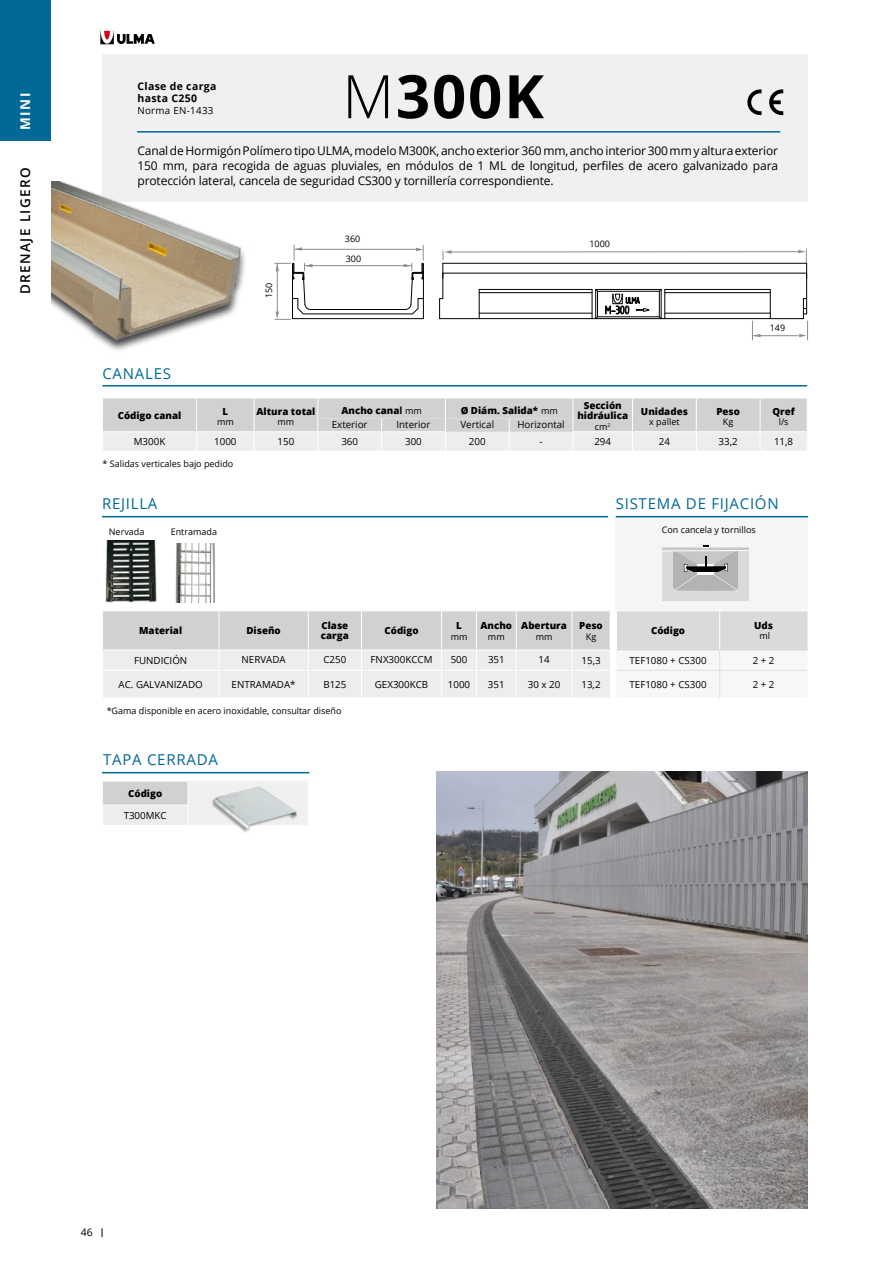
<style>
.page{position:relative;width:893px;height:1263px;background:#fff}
.page>*{position:absolute;margin:0;border:0;box-sizing:border-box;transform-origin:0 0}
.t1{font:700 60px "Open Sans";color:#000}
.t2{font:15px "Open Sans";letter-spacing:.05em;color:#006996}
.t3{font:600 13.5px "Open Sans";letter-spacing:.1em;color:#000}
.t4{font:700 13.5px "Open Sans";color:#fff}
.t5{font:12px/15px "Open Sans";letter-spacing:-.01em;color:#000;text-align:justify}
.t6{font:700 10.5px/12px "Open Sans";letter-spacing:.03em;color:#000}
.t7{font:10.5px "Open Sans";color:#000}
.t8{font:9.75px "Open Sans";color:#000}
.t9{font:800 9.75px/10.5px "Open Sans";color:#000}
.t10{font:9.75px "Open Sans";letter-spacing:.03em;color:#000}
.t11{font:9px "Open Sans";color:#000}
.s1{font-weight:300}
.s2{font-weight:700}
.s3{font-weight:400;font-size:9px}
.s4{color:#fff}
</style>
<div class="page">
<div style="left:102px;top:54px;width:706px;height:148px;background:#f0f0f1"></div>
<svg style="left:769px;top:89px;width:14px;height:27px"></svg>
<svg style="left:747px;top:89px;width:14px;height:26px"></svg>
<hr style="left:137px;top:131px;width:643px;height:2px;background:#006996">
<svg style="left:100px;top:31px;width:55px;height:13px"></svg>
<div style="left:0;top:0;width:51px;height:140px;background:#006996"></div>
<img style="left:51px;top:182px;width:194px;height:168px">
<img style="left:437px;top:772px;width:371px;height:437px">
<div style="left:615px;top:517px;width:193px;height:94px;background:#f4f5f5"></div>
<svg style="left:103px;top:611px;width:704px;height:87px"></svg>
<svg style="left:275px;top:245px;width:149px;height:75px"></svg>
<svg style="left:439px;top:249px;width:369px;height:91px"></svg>
<hr style="left:102px;top:385px;width:705px;height:1px;background:#006996">
<hr style="left:102px;top:516px;width:506px;height:1px;background:#006996">
<hr style="left:616px;top:516px;width:192px;height:1px;background:#006996">
<img style="left:175px;top:543px;width:40px;height:60px">
<hr style="left:102px;top:772px;width:207px;height:1px;background:#006996">
<div style="left:102px;top:781px;width:86px;height:24px;background:#d0d1d2"></div>
<div style="left:188px;top:781px;width:119px;height:44px;background:#f0f0f1"></div>
<div style="left:102px;top:805px;width:86px;height:20px;background:#eceded"></div>
<hr style="left:188px;top:781px;width:119px;height:1px;background:#f4f5f5">
<svg style="left:307px;top:781px;width:1px;height:44px"></svg>
<hr style="left:102px;top:781px;width:86px;height:1px;background:#fff">
<hr style="left:102px;top:805px;width:86px;height:1px;background:#fff">
<svg style="left:102px;top:781px;width:1px;height:44px"></svg>
<img style="left:212px;top:786px;width:85px;height:47px">
<svg style="left:103px;top:397px;width:704px;height:54px;background:#dcdddd"></svg>
<img style="left:105px;top:541px;width:52px;height:62px">
<svg style="left:662px;top:545px;width:87px;height:56px;background:#c0c1c2"></svg>
<p class="t4" style="left:16px;top:130px;width:38px;rotate:-90deg">MINI</p>
<p class="t3" style="left:16px;top:294px;width:128px;rotate:-90deg">DRENAJE LIGERO</p>
<p class="t6" style="left:137px;top:80px;width:80px">Clase de carga hasta C250</p>
<p class="t10" style="left:137px;top:104px;width:77px">Norma EN-1433</p>
<h1 class="t1" style="left:342px;top:54px;width:203px"><span class="s1">M</span>300K</h1>
<p class="t5" style="left:137px;top:143px;width:642px">Canal de Hormigón Polímero tipo ULMA, modelo M300K, ancho exterior 360 mm, ancho interior 300 mm y altura exterior 150 mm, para recogida de aguas pluviales, en módulos de 1 ML de longitud, perfiles de acero galvanizado para protección lateral, cancela de seguridad CS300 y tornillería correspondiente.</p>
<p class="t2" style="left:102px;top:364px;width:70px">CANALES</p>
<p class="t9" style="left:118px;top:410px;width:65px">Código canal</p>
<p class="t11" style="left:263px;top:298px;width:17px;rotate:-90deg">150</p>
<p class="t11" style="left:345px;top:232px;width:17px">360</p>
<p class="t11" style="left:346px;top:252px;width:17px">300</p>
<p class="t11" style="left:589px;top:238px;width:22px">1000</p>
<p class="t9" style="left:223px;top:405px;width:7px">L</p>
<p class="t11" style="left:217px;top:416px;width:18px">mm</p>
<p class="t9" style="left:257px;top:405px;width:60px">Altura total</p>
<p class="t11" style="left:278px;top:416px;width:18px">mm</p>
<p class="t9" style="left:341px;top:404px;width:82px">Ancho cana<span class="s2">l</span> <span class="s3">mm</span></p>
<p class="t9" style="left:461px;top:405px;width:99px">Ø Diám. Salida* <span class="s3">mm</span></p>
<p class="t9" style="left:577px;top:399px;width:52px;text-align:center">Sección hidráulica</p>
<p class="t11" style="left:595px;top:420px;width:17px">cm<sup>2</sup></p>
<p class="t8" style="left:332px;top:418px;width:37px">Exterior</p>
<p class="t8" style="left:397px;top:418px;width:35px">Interior</p>
<p class="t8" style="left:460px;top:418px;width:35px">Vertical</p>
<p class="t8" style="left:517px;top:418px;width:49px">Horizontal</p>
<p class="t9" style="left:641px;top:405px;width:48px">Unidades</p>
<p class="t11" style="left:649px;top:416px;width:32px">x pallet</p>
<p class="t9" style="left:716px;top:405px;width:25px">Peso</p>
<p class="t11" style="left:723px;top:416px;width:12px">Kg</p>
<p class="t11" style="left:770px;top:322px;width:17px">149</p>
<p class="t9" style="left:772px;top:405px;width:24px">Qref</p>
<p class="t11" style="left:779px;top:416px;width:11px">l/s</p>
<p class="t8" style="left:134px;top:435px;width:33px">M300K</p>
<p class="t8" style="left:214px;top:435px;width:24px">1000</p>
<p class="t8" style="left:278px;top:435px;width:18px">150</p>
<p class="t8" style="left:341px;top:435px;width:18px">360</p>
<p class="t8" style="left:405px;top:435px;width:18px">300</p>
<p class="t8" style="left:469px;top:435px;width:18px">200</p>
<p class="t8" style="left:539px;top:435px;width:5px">-</p>
<p class="t8" style="left:594px;top:435px;width:18px">294</p>
<p class="t8" style="left:659px;top:435px;width:13px">24</p>
<p class="t8" style="left:719px;top:435px;width:21px">33,2</p>
<p class="t8" style="left:774px;top:435px;width:21px">11,8</p>
<p class="t11" style="left:103px;top:457px;width:149px">* Salidas verticales bajo pedido <span class="s4">STE</span></p>
<p class="t2" style="left:102px;top:493px;width:57px">REJILLA</p>
<p class="t2" style="left:616px;top:493px;width:164px">SISTEMA DE FIJACIÓN</p>
<p class="t11" style="left:109px;top:526px;width:37px">Nervada</p>
<p class="t11" style="left:171px;top:526px;width:48px">Entramada</p>
<p class="t11" style="left:662px;top:523px;width:95px">Con cancela y tornillos</p>
<p class="t9" style="left:139px;top:625px;width:44px">Material</p>
<p class="t9" style="left:246px;top:625px;width:36px">Diseño</p>
<p class="t9" style="left:321px;top:620px;width:29px">Clase carga</p>
<p class="t9" style="left:384px;top:625px;width:36px">Código</p>
<p class="t9" style="left:456px;top:620px;width:7px">L</p>
<p class="t11" style="left:451px;top:630px;width:18px">mm</p>
<p class="t9" style="left:481px;top:620px;width:33px">Ancho</p>
<p class="t11" style="left:488px;top:630px;width:18px">mm</p>
<p class="t9" style="left:521px;top:620px;width:47px">Abertura</p>
<p class="t11" style="left:536px;top:630px;width:18px">mm</p>
<p class="t9" style="left:579px;top:620px;width:25px">Peso</p>
<p class="t11" style="left:586px;top:630px;width:12px">Kg</p>
<p class="t9" style="left:651px;top:625px;width:36px">Código</p>
<p class="t9" style="left:754px;top:620px;width:20px">Uds</p>
<p class="t11" style="left:759px;top:630px;width:12px">ml</p>
<p class="t8" style="left:134px;top:654px;width:55px">FUNDICIÓN</p>
<p class="t8" style="left:242px;top:653px;width:46px">NERVADA</p>
<p class="t8" style="left:323px;top:653px;width:24px">C250</p>
<p class="t8" style="left:371px;top:653px;width:63px">FNX300KCCM</p>
<p class="t8" style="left:451px;top:653px;width:18px">500</p>
<p class="t8" style="left:488px;top:653px;width:18px">351</p>
<p class="t8" style="left:538px;top:653px;width:13px">14</p>
<p class="t8" style="left:581px;top:654px;width:21px">15,3</p>
<p class="t8" style="left:630px;top:654px;width:79px">TEF1080 + CS300</p>
<p class="t8" style="left:753px;top:654px;width:23px">2 + 2</p>
<p class="t8" style="left:119px;top:677px;width:86px">AC. GALVANIZADO</p>
<p class="t8" style="left:232px;top:677px;width:65px">ENTRAMADA*</p>
<p class="t8" style="left:323px;top:677px;width:25px">B125</p>
<p class="t8" style="left:375px;top:677px;width:55px">GEX300KCB</p>
<p class="t8" style="left:448px;top:677px;width:24px">1000</p>
<p class="t8" style="left:488px;top:677px;width:18px">351</p>
<p class="t8" style="left:528px;top:677px;width:34px">30 x 20</p>
<p class="t8" style="left:581px;top:677px;width:21px">13,2</p>
<p class="t8" style="left:629px;top:677px;width:79px">TEF1080 + CS300</p>
<p class="t8" style="left:753px;top:677px;width:23px">2 + 2</p>
<p class="t11" style="left:107px;top:704px;width:236px">*Gama disponible en acero inoxidable, consultar diseño</p>
<p class="t2" style="left:103px;top:749px;width:116px">TAPA CERRADA</p>
<p class="t9" style="left:128px;top:787px;width:36px">Código</p>
<p class="t8" style="left:124px;top:809px;width:45px">T300MKC</p>
<p class="t7" style="left:81px;top:1225px;width:14px">46</p>
</div>
